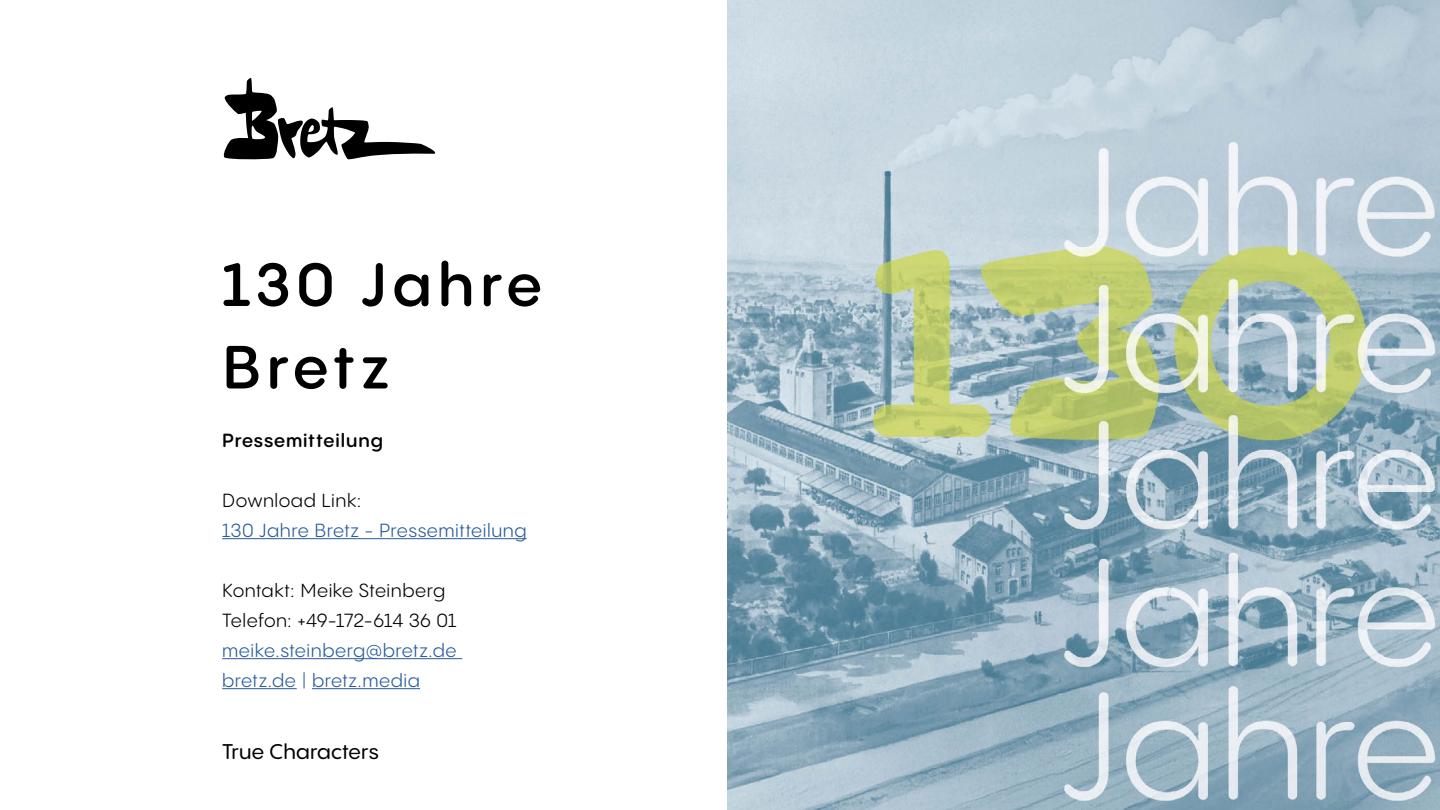
<style>
.page{position:relative;width:1440px;height:810px;background:#fff}
.page>*{position:absolute;margin:0;border:0;box-sizing:border-box;transform-origin:0 0}
.t1{font:600 60px/82.5px "PP Pangram Sans Rounded";letter-spacing:.095em;color:#000}
.t2{font:500 21px "PP Pangram Sans Rounded";letter-spacing:.01em;color:#000}
.t3{font:18.75px/30px "PP Pangram Sans Rounded";letter-spacing:.025em;color:#275b9b}
.t4{font:18.75px/30px "PP Pangram Sans Rounded";letter-spacing:.025em;color:#000}
.t5{font:600 18.75px "PP Pangram Sans Rounded";letter-spacing:.045em;color:#000}
</style>
<div class="page">
<svg style="left:223px;top:78px;width:213px;height:82px"></svg>
<img style="left:728px;top:0;width:712px;height:810px">
<hr style="left:222px;top:538px;width:305px;height:1px;background:#275b9b">
<hr style="left:222px;top:658px;width:240px;height:1px;background:#275b9b">
<hr style="left:222px;top:688px;width:75px;height:1px;background:#275b9b">
<hr style="left:312px;top:688px;width:108px;height:1px;background:#275b9b">
<h1 class="t1" style="left:222px;top:242px;width:321px">130 Jahre<br>Bretz</h1>
<p class="t5" style="left:222px;top:428px;width:162px">Pressemitteilung</p>
<p class="t4" style="left:222px;top:485px;width:141px">Download Link:</p>
<p class="t3" style="left:222px;top:515px;width:306px">130 Jahre Bretz - Pressemitteilung</p>
<p class="t4" style="left:222px;top:575px;width:236px">Kontakt: Meike Steinberg<br>Telefon: +49-172-614 36 01</p>
<p class="t3" style="left:222px;top:635px;width:236px">meike.steinberg@bretz.de bretz.de | bretz.media</p>
<p class="t2" style="left:222px;top:737px;width:158px">True Characters</p>
</div>
